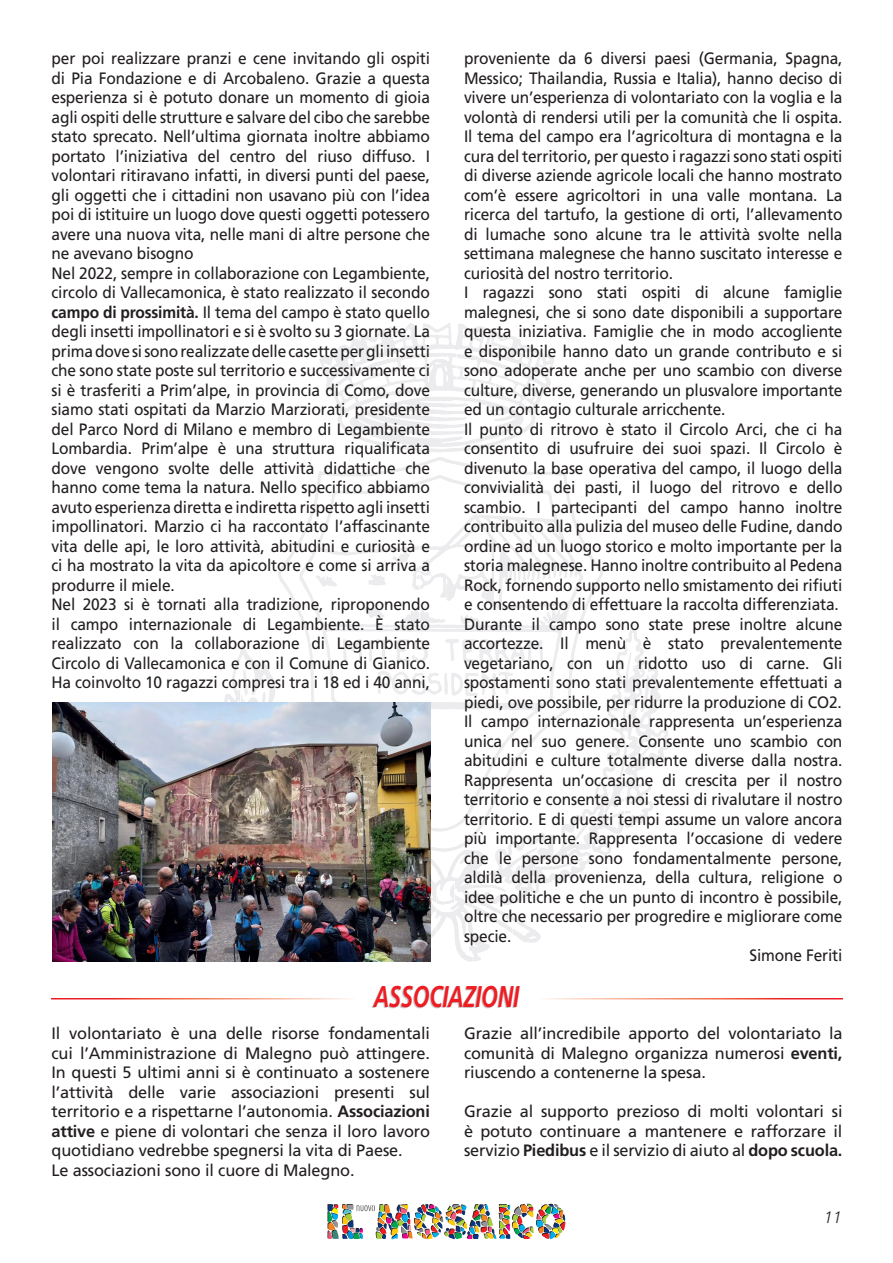
<style>
.page{position:relative;width:893px;height:1263px;background:#fff}
.page>*{position:absolute;margin:0;border:0;box-sizing:border-box;transform-origin:0 0}
.titoli{font:italic 700 30px "Frutiger LT Std";letter-spacing:-.01em;color:#ee1d23;scale:.72 1}
.testo{font:16.5px/19.5px "Frutiger LT Std";letter-spacing:-.01em;color:#231f20;text-align:justify;scale:.94 1}
.testo-2{font:16.5px/19.5px "Frutiger LT Std";letter-spacing:-.01em;color:#231f20;text-align:justify}
.t1{font:italic 300 16.5px "Frutiger LT Std";color:#231f20}
.s1{font-weight:700}
</style>
<div class="page">
<svg style="left:224px;top:630px;width:446px;height:331px"></svg>
<svg style="left:319px;top:323px;width:236px;height:129px"></svg>
<svg style="left:278px;top:457px;width:325px;height:394px"></svg>
<svg style="left:343px;top:639px;width:19px;height:23px"></svg>
<svg style="left:592px;top:837px;width:21px;height:19px"></svg>
<svg style="left:368px;top:574px;width:18px;height:11px"></svg>
<svg style="left:364px;top:607px;width:21px;height:11px"></svg>
<svg style="left:316px;top:576px;width:21px;height:11px"></svg>
<svg style="left:392px;top:552px;width:18px;height:11px"></svg>
<svg style="left:641px;top:675px;width:10px;height:37px"></svg>
<svg style="left:445px;top:639px;width:98px;height:23px"></svg>
<svg style="left:243px;top:669px;width:4px;height:26px"></svg>
<svg style="left:369px;top:638px;width:62px;height:25px"></svg>
<svg style="left:377px;top:671px;width:136px;height:25px"></svg>
<svg style="left:543px;top:616px;width:7px;height:7px"></svg>
<img style="left:327px;top:1203px;width:239px;height:36px">
<img style="left:53px;top:702px;width:378px;height:259px">
<p class="testo" style="left:52px;top:49px;width:404px">per poi realizzare pranzi e cene invitando gli ospiti di Pia Fondazione e di Arcobaleno. Grazie a questa esperienza si è potuto donare un momento di gioia agli ospiti delle strutture e salvare del cibo che sarebbe stato sprecato. Nell’ultima giornata inoltre abbiamo portato l’iniziativa del centro del riuso diffuso. I volontari ritiravano infatti, in diversi punti del paese, gli oggetti che i cittadini non usavano più con l’idea poi di istituire un luogo dove questi oggetti potessero avere una nuova vita, nelle mani di altre persone che ne avevano bisogno</p>
<p class="testo" style="left:52px;top:263px;width:404px">Nel 2022, sempre in collaborazione con Legambiente, circolo di Vallecamonica, è stato realizzato il secondo <span class="s1">campo di prossimità.</span> Il tema del campo è stato quello degli insetti impollinatori e si è svolto su 3 giornate. La prima dove si sono realizzate delle casette per gli insetti che sono state poste sul territorio e successivamente ci si è trasferiti a Prim’alpe, in provincia di Como, dove siamo stati ospitati da Marzio Marziorati, presidente del Parco Nord di Milano e membro di Legambiente Lombardia. Prim’alpe è una struttura riqualificata dove vengono svolte delle attività didattiche che hanno come tema la natura. Nello specifico abbiamo avuto esperienza diretta e indiretta rispetto agli insetti impollinatori. Marzio ci ha raccontato l’affascinante vita delle api, le loro attività, abitudini e curiosità e ci ha mostrato la vita da apicoltore e come si arriva a produrre il miele.</p>
<p class="testo" style="left:52px;top:595px;width:404px">Nel 2023 si è tornati alla tradizione, riproponendo il campo internazionale di Legambiente. È stato realizzato con la collaborazione di Legambiente Circolo di Vallecamonica e con il Comune di Gianico.<br>Ha coinvolto 10 ragazzi compresi tra i 18 ed i 40 anni,</p>
<p class="testo" style="left:464px;top:49px;width:404px">proveniente da 6 diversi paesi (Germania, Spagna, Messico; Thailandia, Russia e Italia), hanno deciso di vivere un’esperienza di volontariato con la voglia e la volontà di rendersi utili per la comunità che li ospita.<br>Il tema del campo era l’agricoltura di montagna e la cura del territorio, per questo i ragazzi sono stati ospiti di diverse aziende agricole locali che hanno mostrato com’è essere agricoltori in una valle montana. La ricerca del tartufo, la gestione di orti, l’allevamento di lumache sono alcune tra le attività svolte nella settimana malegnese che hanno suscitato interesse e curiosità del nostro territorio.</p>
<p class="testo" style="left:464px;top:283px;width:404px">I ragazzi sono stati ospiti di alcune famiglie malegnesi, che si sono date disponibili a supportare questa iniziativa. Famiglie che in modo accogliente e disponibile hanno dato un grande contributo e si sono adoperate anche per uno scambio con diverse culture, diverse, generando un plusvalore importante ed un contagio culturale arricchente.</p>
<p class="testo" style="left:464px;top:419px;width:404px">Il punto di ritrovo è stato il Circolo Arci, che ci ha consentito di usufruire dei suoi spazi. Il Circolo è divenuto la base operativa del campo, il luogo della convivialità dei pasti, il luogo del ritrovo e dello scambio. I partecipanti del campo hanno inoltre contribuito alla pulizia del museo delle Fudine, dando ordine ad un luogo storico e molto importante per la storia malegnese. Hanno inoltre contribuito al Pedena Rock, fornendo supporto nello smistamento dei rifiuti e consentendo di effettuare la raccolta differenziata.</p>
<p class="testo" style="left:464px;top:614px;width:404px">Durante il campo sono state prese inoltre alcune accortezze. Il menù è stato prevalentemente vegetariano, con un ridotto uso di carne. Gli spostamenti sono stati prevalentemente effettuati a piedi, ove possibile, per ridurre la produzione di CO2.</p>
<p class="testo" style="left:464px;top:712px;width:404px">Il campo internazionale rappresenta un’esperienza unica nel suo genere. Consente uno scambio con abitudini e culture totalmente diverse dalla nostra.<br>Rappresenta un’occasione di crescita per il nostro territorio e consente a noi stessi di rivalutare il nostro territorio. E di questi tempi assume un valore ancora più importante. Rappresenta l’occasione di vedere che le persone sono fondamentalmente persone, aldilà della provenienza, della cultura, religione o idee politiche e che un punto di incontro è possibile, oltre che necessario per progredire e migliorare come specie.</p>
<p class="testo" style="left:749px;top:946px;width:100px">Simone Feriti</p>
<p class="titoli" style="left:374px;top:979px;width:203px">ASSOCIAZIONI</p>
<p class="testo-2" style="left:52px;top:1024px;width:380px">Il volontariato è una delle risorse fondamentali cui l’Amministrazione di Malegno può attingere.<br>In questi 5 ultimi anni si è continuato a sostenere l’attività delle varie associazioni presenti sul territorio e a rispettarne l’autonomia. <span class="s1">Associazioni attive</span> e piene di volontari che senza il loro lavoro quotidiano vedrebbe spegnersi la vita di Paese.</p>
<p class="testo-2" style="left:52px;top:1160px;width:304px">Le associazioni sono il cuore di Malegno.</p>
<p class="testo-2" style="left:464px;top:1024px;width:380px">Grazie all’incredibile apporto del volontariato la comunità di Malegno organizza numerosi <span class="s1">eventi, </span>riuscendo a contenerne la spesa.</p>
<p class="testo-2" style="left:464px;top:1102px;width:380px">Grazie al supporto prezioso di molti volontari si è potuto continuare a mantenere e rafforzare il servizio <span class="s1">Piedibus</span> e il servizio di aiuto al <span class="s1">dopo scuola.</span></p>
<p class="t1" style="left:824px;top:1208px;width:20px">11</p>
</div>
